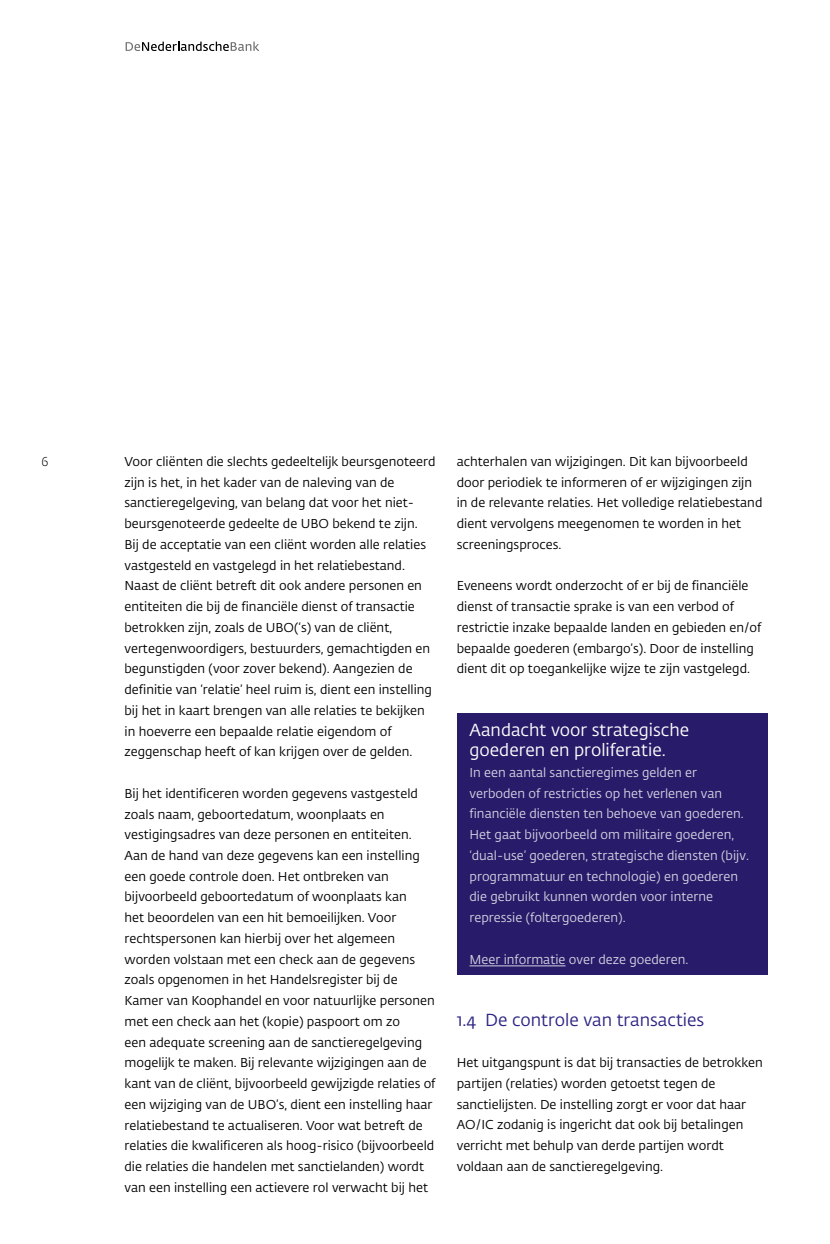
<style>
.page{position:relative;width:830px;height:1244px;background:#fff}
.page>*{position:absolute;margin:0;border:0;box-sizing:border-box;transform-origin:0 0}
.t1{font:17.25px/20.7px "DNB Fedra";color:#fff}
.t2{font:17.25px "DNB Fedra";color:#2b2483}
.t3{font:12.75px/20.7px "DNB Fedra";color:#000}
.t4{font:12.75px/20.7px "DNB Fedra";color:#d4d1e1}
.t5{font:300 12.75px "DNB Fedra";color:#000}
</style>
<div class="page">
<svg style="left:125px;top:42px;width:134px;height:9px"></svg>
<div style="left:456px;top:713px;width:311px;height:68px;background:#281b69"></div>
<div style="left:456px;top:763px;width:311px;height:170px;background:#281b69"></div>
<div style="left:456px;top:928px;width:311px;height:26px;background:#281b69"></div>
<div style="left:456px;top:949px;width:311px;height:26px;background:#281b69"></div>
<hr style="left:469px;top:965px;width:96px;height:1px;background:#d4d1e1">
<p class="t5" style="left:41px;top:454px;width:8px">6</p>
<p class="t3" style="left:124px;top:451px;width:312px">Voor cliënten die slechts gedeeltelijk beursgenoteerd zijn is het, in het kader van de naleving van de sanctieregelgeving, van belang dat voor het niet&shy;beursgenoteerde gedeelte de UBO bekend te zijn.<br>Bij de acceptatie van een cliënt worden alle relaties vastgesteld en vastgelegd in het relatiebestand.<br>Naast de cliënt betreft dit ook andere personen en entiteiten die bij de financiële dienst of transactie betrokken zijn, zoals de UBO(‘s) van de cliënt, vertegenwoordigers, bestuurders, gemachtigden en begunstigden (voor zover bekend). Aangezien de definitie van ‘relatie’ heel ruim is, dient een instelling bij het in kaart brengen van alle relaties te bekijken in hoeverre een bepaalde relatie eigendom of zeggenschap heeft of kan krijgen over de gelden.</p>
<p class="t3" style="left:124px;top:783px;width:312px">Bij het identificeren worden gegevens vastgesteld zoals naam, geboortedatum, woonplaats en vestigingsadres van deze personen en entiteiten.<br>Aan de hand van deze gegevens kan een instelling een goede controle doen. Het ontbreken van bijvoorbeeld geboortedatum of woonplaats kan<br>het beoordelen van een hit bemoeilijken. Voor rechtspersonen kan hierbij over het algemeen worden volstaan met een check aan de gegevens zoals opgenomen in het Handelsregister bij de Kamer van Koophandel en voor natuurlijke personen met een check aan het (kopie) paspoort om zo<br>een adequate screening aan de sanctieregelgeving mogelijk te maken. Bij relevante wijzigingen aan de kant van de cliënt, bijvoorbeeld gewijzigde relaties of een wijziging van de UBO’s, dient een instelling haar relatiebestand te actualiseren. Voor wat betreft de relaties die kwalificeren als hoog-risico (bijvoorbeeld die relaties die handelen met sanctielanden) wordt van een instelling een actievere rol verwacht bij het</p>
<p class="t3" style="left:456px;top:451px;width:307px">achterhalen van wijzigingen. Dit kan bijvoorbeeld door periodiek te informeren of er wijzigingen zijn in de relevante relaties. Het volledige relatiebestand dient vervolgens meegenomen te worden in het screeningsproces.</p>
<p class="t3" style="left:456px;top:576px;width:306px">Eveneens wordt onderzocht of er bij de financiële dienst of transactie sprake is van een verbod of restrictie inzake bepaalde landen en gebieden en/of bepaalde goederen (embargo’s). Door de instelling dient dit op toegankelijke wijze te zijn vastgelegd.</p>
<h1 class="t1" style="left:469px;top:719px;width:221px">Aandacht voor strategische goederen en proliferatie.</h1>
<p class="t4" style="left:469px;top:762px;width:281px">In een aantal sanctieregimes gelden er verboden of restricties op het verlenen van financiële diensten ten behoeve van goederen.<br>Het gaat bijvoorbeeld om militaire goederen, ‘dual-use’ goederen, strategische diensten (bijv. programmatuur en technologie) en goederen die gebruikt kunnen worden voor interne repressie (foltergoederen).</p>
<p class="t4" style="left:469px;top:949px;width:220px">Meer informatie over deze goederen.</p>
<h1 class="t2" style="left:456px;top:1009px;width:249px">1.4 De controle van transacties</h1>
<p class="t3" style="left:456px;top:1052px;width:307px">Het uitgangspunt is dat bij transacties de betrokken partijen (relaties) worden getoetst tegen de sanctielijsten. De instelling zorgt er voor dat haar AO/IC zodanig is ingericht dat ook bij betalingen verricht met behulp van derde partijen wordt voldaan aan de sanctieregelgeving.</p>
</div>
